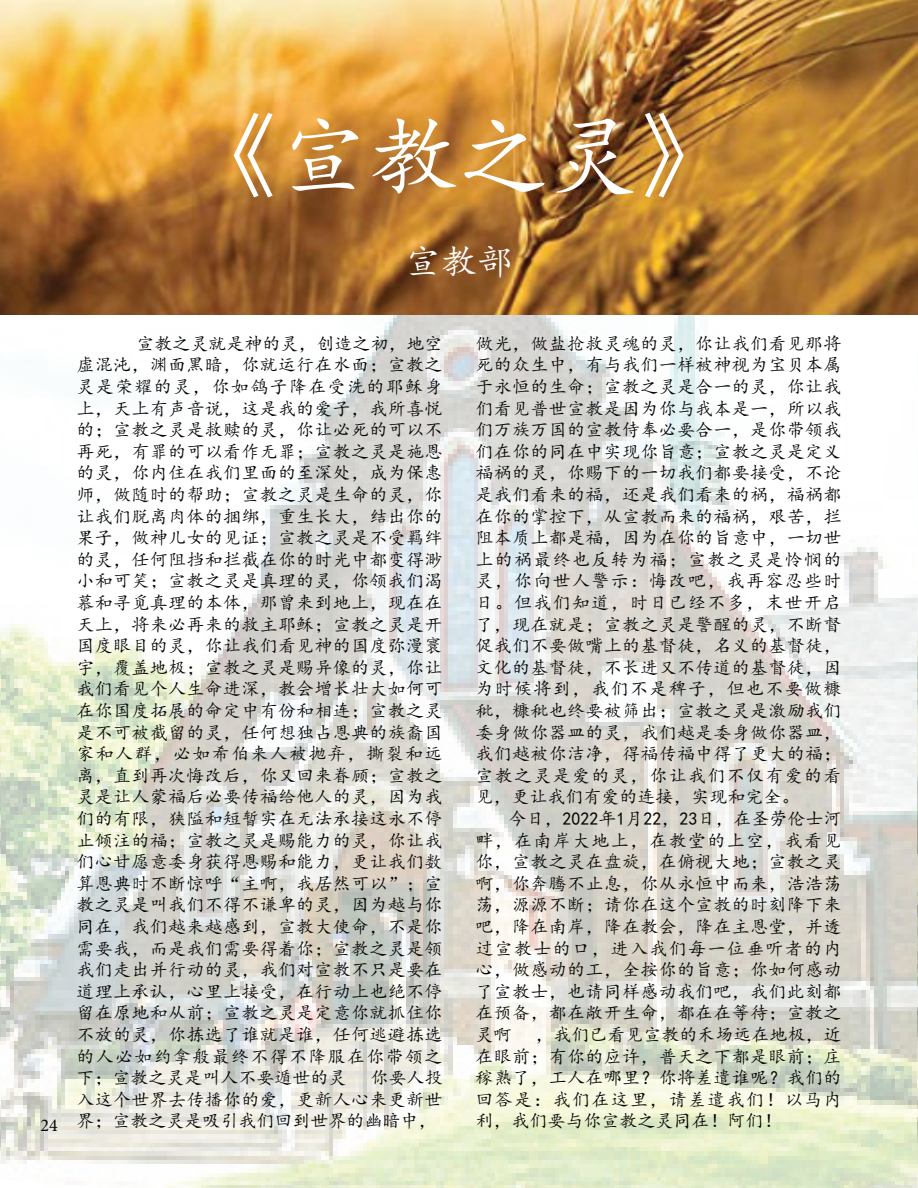
<style>
.page{position:relative;width:918px;height:1188px;background:#fff}
.page>*{position:absolute;margin:0;border:0;box-sizing:border-box;transform-origin:0 0}
.t1{font:90px "Kai Ti";color:#fff}
.t2{font:36px "Kai Ti";color:#fff}
.t3{font:18px/21.6px "Kai Ti";letter-spacing:.02em;color:#040503;text-align:justify}
.t4{font:18px "Minion Pro";color:#040503}
</style>
<div class="page">
<img style="left:0;top:315px;width:918px;height:873px">
<img style="left:0;top:0;width:918px;height:315px">
<h1 class="t1" style="left:189px;top:111px;width:541px">《宣教之灵》</h1>
<h2 class="t2" style="left:405px;top:243px;width:109px">宣教部</h2>
<p class="t4" style="left:40px;top:1113px;width:19px">24</p>
<p class="t3" style="left:76px;top:333px;width:368px;text-indent:60px">宣教之灵就是神的灵，创造之初，地空虚混沌，渊面黑暗，你就运行在水面；宣教之灵是荣耀的灵，你如鸽子降在受洗的耶稣身上，天上有声音说，这是我的爱子，我所喜悦的；宣教之灵是救赎的灵，你让必死的可以不再死，有罪的可以看作无罪；宣教之灵是施恩的灵，你内住在我们里面的至深处，成为保惠师，做随时的帮助；宣教之灵是生命的灵，你让我们脱离肉体的捆绑，重生长大，结出你的果子，做神儿女的见证；宣教之灵是不受羁绊的灵，任何阻挡和拦截在你的时光中都变得渺小和可笑；宣教之灵是真理的灵，你领我们渴慕和寻觅真理的本体，那曾来到地上，现在在天上，将来必再来的救主耶稣；宣教之灵是开国度眼目的灵，你让我们看见神的国度弥漫寰宇，覆盖地极；宣教之灵是赐异像的灵，你让我们看见个人生命进深，教会增长壮大如何可在你国度拓展的命定中有份和相连；宣教之灵是不可被截留的灵，任何想独占恩典的族裔国家和人群，必如希伯来人被抛弃，撕裂和远离，直到再次悔改后，你又回来眷顾；宣教之灵是让人蒙福后必要传福给他人的灵，因为我们的有限，狭隘和短暂实在无法承接这永不停止倾注的福；宣教之灵是赐能力的灵，你让我们心甘愿意委身获得恩赐和能力，更让我们数算恩典时不断惊呼“主啊，我居然可以”；宣教之灵是叫我们不得不谦卑的灵，因为越与你同在，我们越来越感到，宣教大使命，不是你需要我，而是我们需要得着你；宣教之灵是领我们走出并行动的灵，我们对宣教不只是要在道理上承认，心里上接受，在行动上也绝不停留在原地和从前；宣教之灵是定意你就抓住你不放的灵，你拣选了谁就是谁，任何逃避拣选的人必如约拿般最终不得不降服在你带领之下；宣教之灵是叫人不要遁世的灵</p>
<p class="t3" style="left:76px;top:1067px;width:368px;text-indent:294px">你要人投入这个世界去传播你的爱，更新人心来更新世界；宣教之灵是吸引我们回到世界的幽暗中，</p>
<p class="t3" style="left:476px;top:333px;width:368px">做光，做盐抢救灵魂的灵，你让我们看见那将死的众生中，有与我们一样被神视为宝贝本属于永恒的生命；宣教之灵是合一的灵，你让我们看见普世宣教是因为你与我本是一，所以我们万族万国的宣教侍奉必要合一，是你带领我们在你的同在中实现你旨意；宣教之灵是定义福祸的灵，你赐下的一切我们都要接受，不论是我们看来的福，还是我们看来的祸，福祸都在你的掌控下，从宣教而来的福祸，艰苦，拦阻本质上都是福，因为在你的旨意中，一切世上的祸最终也反转为福；宣教之灵是怜悯的灵，你向世人警示：悔改吧，我再容忍些时日。但我们知道，时日已经不多，末世开启了，现在就是；宣教之灵是警醒的灵，不断督促我们不要做嘴上的基督徒，名义的基督徒，文化的基督徒，不长进又不传道的基督徒，因为时候将到，我们不是稗子，但也不要做糠秕，糠秕也终要被筛出；宣教之灵是激励我们委身做你器皿的灵，我们越是委身做你器皿，我们越被你洁净，得福传福中得了更大的福；宣教之灵是爱的灵，你让我们不仅有爱的看见，更让我们有爱的连接，实现和完全。</p>
<p class="t3" style="left:476px;top:808px;width:368px;text-indent:33px">今日，2022年1月22，23日，在圣劳伦士河畔，在南岸大地上，在教堂的上空，我看见你，宣教之灵在盘旋，在俯视大地；宣教之灵啊，你奔腾不止息，你从永恒中而来，浩浩荡荡，源源不断；请你在这个宣教的时刻降下来吧，降在南岸，降在教会，降在主恩堂，并透过宣教士的口，进入我们每一位垂听者的内心，做感动的工，全按你的旨意；你如何感动了宣教士，也请同样感动我们吧，我们此刻都在预备，都在敞开生命，都在在等待；宣教之灵啊</p>
<p class="t3" style="left:476px;top:1024px;width:368px;text-indent:60px">，我们已看见宣教的禾场远在地极，近在眼前；有你的应许，普天之下都是眼前；庄稼熟了，工人在哪里？你将差遣谁呢？我们的回答是：我们在这里，请差遣我们！以马内利，我们要与你宣教之灵同在！阿们！</p>
</div>
